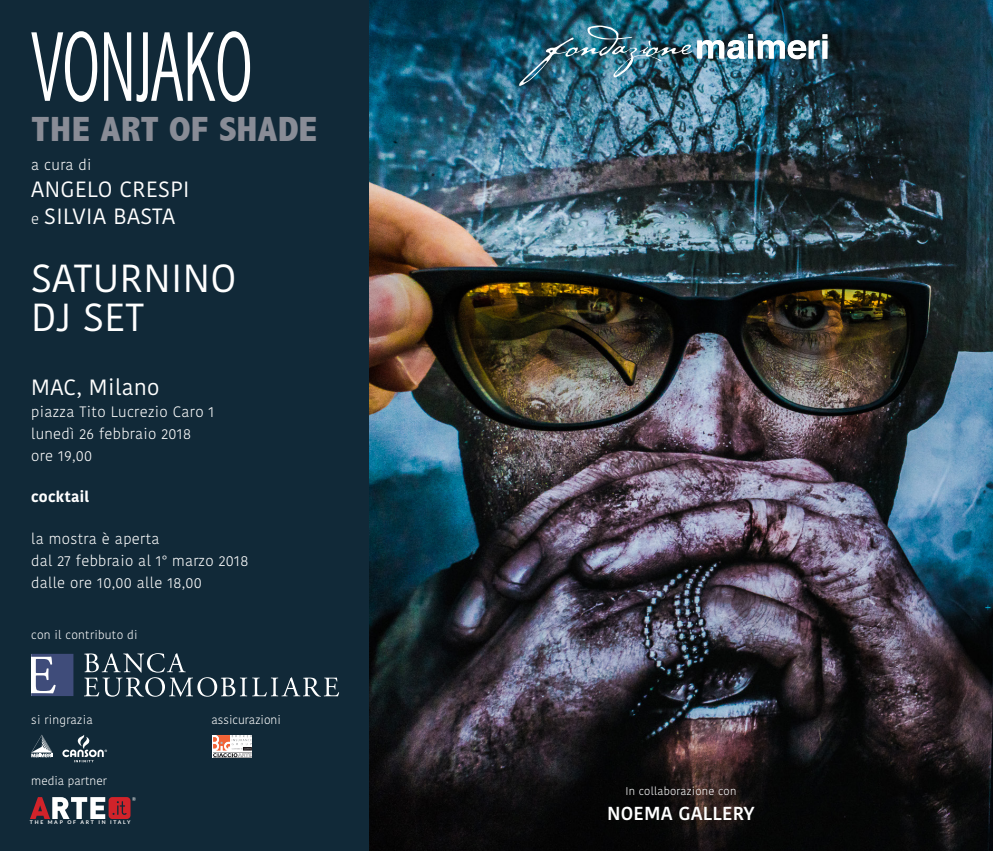
<style>
.page{position:relative;width:993px;height:851px;background:#fff}
.page>*{position:absolute;margin:0;border:0;box-sizing:border-box;transform-origin:0 0}
.t1{font:300 condensed 100.5px "Abadi";color:#fff;scale:.72 1}
.t2{font:39px "Kohinoor Devanagari";letter-spacing:.01em;color:#fff}
.t3{font:800 condensed 35px "Abadi";letter-spacing:.01em;color:#898c96;scale:1.11 1}
.t4{font:22px "Kohinoor Devanagari";letter-spacing:.02em;color:#fff}
.t5{font:600 18.8px "Kohinoor Devanagari";letter-spacing:.01em;color:#fff}
.t6{font:300 15px "Kohinoor Devanagari";letter-spacing:.02em;color:#fff}
.t7{font:700 15px "Kohinoor Devanagari";letter-spacing:.02em;color:#fff}
.t8{font:300 12px "Kohinoor Devanagari";letter-spacing:.02em;color:#fff}
.t9{font:300 12px "Kohinoor Devanagari";color:#fff}
.t10{font:300 11.2px "Kohinoor Devanagari";letter-spacing:.02em;color:#fff}
.t11{font:700 5.1px "Lato";letter-spacing:.335em;color:#fff}
.s1{font-weight:300;font-size:15px}
</style>
<div class="page">
<img style="left:369px;top:0;width:623px;height:850px">
<div style="left:0;top:0;width:369px;height:850px;background:#112938"></div>
<img style="left:519px;top:26px;width:308px;height:60px">
<svg style="left:31px;top:654px;width:42px;height:42px;background:#646e93"></svg>
<svg style="left:84px;top:653px;width:255px;height:43px"></svg>
<svg style="left:31px;top:735px;width:21px;height:22px"></svg>
<img style="left:212px;top:735px;width:40px;height:22px">
<svg style="left:30px;top:797px;width:106px;height:21px"></svg>
<svg style="left:62px;top:735px;width:45px;height:27px"></svg>
<p class="t1" style="left:31px;top:9px;width:308px">VONJAKO</p>
<p class="t3" style="left:31px;top:108px;width:259px">THE ART OF SHADE</p>
<p class="t6" style="left:31px;top:156px;width:62px">a cura di</p>
<p class="t4" style="left:31px;top:177px;width:160px">ANGELO CRESPI</p>
<p class="t4" style="left:31px;top:204px;width:145px"><span class="s1">e</span> SILVIA BASTA</p>
<p class="t2" style="left:31px;top:256px;width:207px">SATURNINO</p>
<p class="t2" style="left:31px;top:295px;width:114px">DJ SET</p>
<p class="t4" style="left:31px;top:374px;width:130px">MAC, Milano</p>
<p class="t6" style="left:31px;top:402px;width:185px">piazza Tito Lucrezio Caro 1</p>
<p class="t6" style="left:31px;top:424px;width:161px">lunedì 26 febbraio 2018</p>
<p class="t6" style="left:31px;top:446px;width:62px">ore 19,00</p>
<p class="t7" style="left:31px;top:483px;width:59px">cocktail</p>
<p class="t6" style="left:31px;top:529px;width:130px">la mostra è aperta</p>
<p class="t6" style="left:31px;top:551px;width:219px">dal 27 febbraio al 1° marzo 2018</p>
<p class="t6" style="left:31px;top:573px;width:172px">dalle ore 10,00 alle 18,00</p>
<p class="t8" style="left:31px;top:627px;width:108px">con il contributo di</p>
<p class="t8" style="left:31px;top:712px;width:63px">si ringrazia</p>
<p class="t9" style="left:211px;top:712px;width:71px">assicurazioni</p>
<p class="t9" style="left:31px;top:773px;width:77px">media partner</p>
<p class="t11" style="left:30px;top:819px;width:102px">THE MAP OF ART IN ITALY</p>
<p class="t10" style="left:625px;top:784px;width:112px">In collaborazione con</p>
<p class="t5" style="left:607px;top:801px;width:149px">NOEMA GALLERY</p>
</div>
